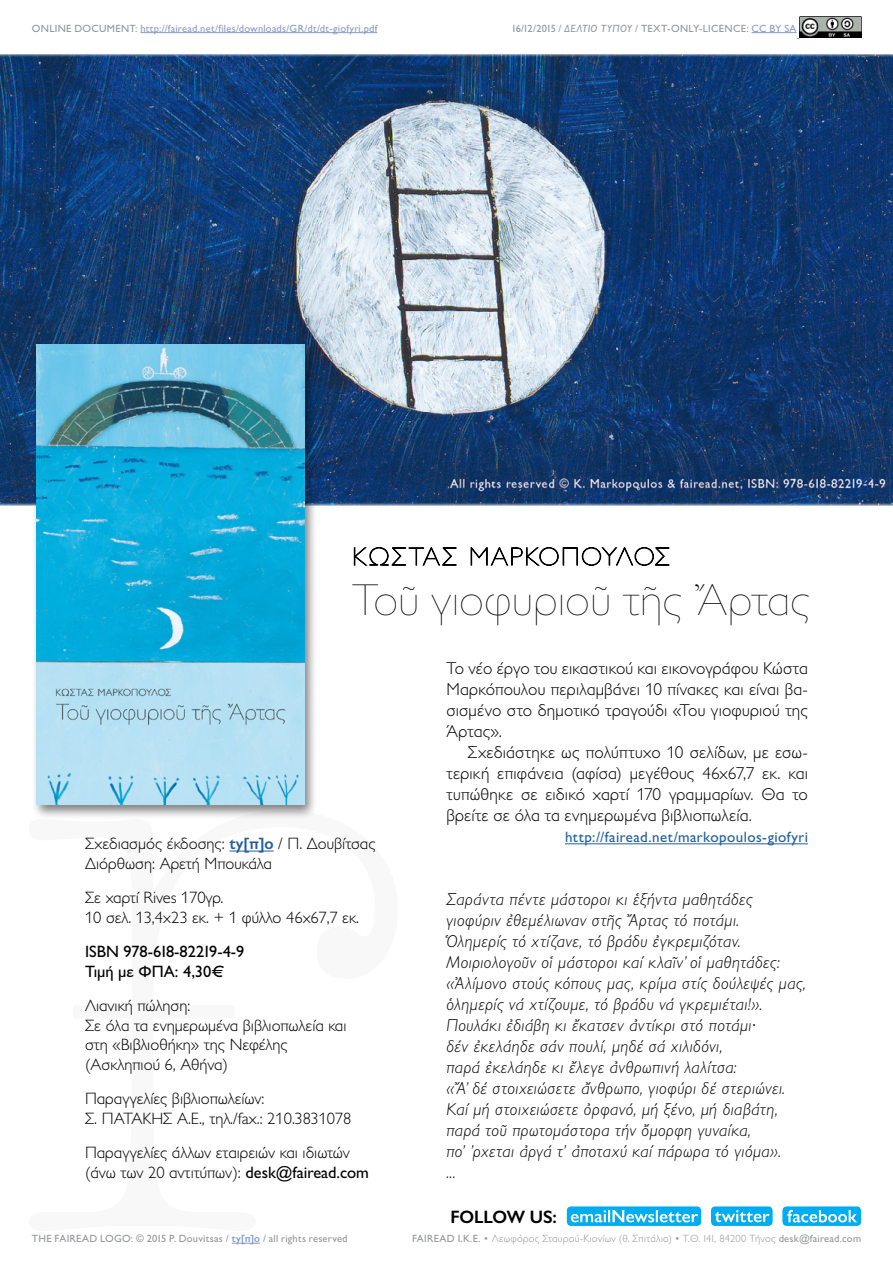
<style>
.page{position:relative;width:893px;height:1263px;background:#fff}
.page>*{position:absolute;margin:0;border:0;box-sizing:border-box;transform-origin:0 0}
.t1{font:100 45px "Gill Sans Hel";letter-spacing:.015em;color:#000}
.t2{font:600 18px "Gill Sans Hel";letter-spacing:-.005em;color:#000}
.t3{font:italic 300 17.25px/21px "Gill Sans Hel";letter-spacing:.025em;color:#000}
.t4{font:300 17.25px/21px "Gill Sans Hel";letter-spacing:.01em;color:#000;text-align:justify}
.t5{font:300 16.5px/19.5px "Gill Sans Hel";color:#000}
.t6{font:16.5px/19.5px "Gill Sans Hel";color:#000}
.t7{font:15px "Gill Sans Hel";letter-spacing:.03em;color:#215e9e}
.t8{font:10.5px "Gill Sans Hel";letter-spacing:.025em;color:#939598}
.t9{font:300 10.5px "Gill Sans Hel";letter-spacing:.03em;color:#939598}
.t10{font:10.5px "Gill Sans Hel";letter-spacing:.025em;color:#879bc6}
.s1{color:#939598}
.s2{font-style:italic}
.s3{color:#879bc6}
.s4{font-weight:600;color:#215e9e}
.s5{font-weight:400}
.s6{font-weight:600;color:#879bc6}
</style>
<div class="page">
<svg style="left:232px;top:1243px;width:28px;height:1px"></svg>
<div style="left:73px;top:1005px;width:162px;height:13px;background:#f8f8f8"></div>
<hr style="left:140px;top:32px;width:237px;height:1px;background:#879bc6">
<hr style="left:752px;top:32px;width:45px;height:1px;background:#879bc6">
<img style="left:799px;top:16px;width:62px;height:22px">
<div style="left:711px;top:1206px;width:62px;height:20px;background:#00aeef;border-radius:4px"></div>
<svg style="left:715px;top:1210px;width:54px;height:12px"></svg>
<div style="left:567px;top:1206px;width:134px;height:20px;background:#00aeef;border-radius:4px"></div>
<svg style="left:571px;top:1210px;width:127px;height:12px"></svg>
<div style="left:782px;top:1206px;width:79px;height:20px;background:#00aeef;border-radius:4px"></div>
<svg style="left:787px;top:1210px;width:70px;height:12px"></svg>
<img style="left:0;top:54px;width:893px;height:451px">
<hr style="left:565px;top:843px;width:243px;height:1px;background:#215e9e">
<hr style="left:229px;top:851px;width:45px;height:1px;background:#215e9e">
<div style="left:32px;top:342px;width:286px;height:478px;background:#000;opacity:.5"></div>
<img style="left:36px;top:345px;width:268px;height:460px">
<svg style="left:354px;top:547px;width:102px;height:18px"></svg>
<svg style="left:471px;top:547px;width:198px;height:19px"></svg>
<p class="t10" style="left:32px;top:22px;width:347px"><span class="s1">ONLINE DOCUMENT:</span> http://fairead.net/files/downloads/GR/dt/dt-giofyri.pdf</p>
<p class="t8" style="left:512px;top:22px;width:286px">16/12/2015 / <span class="s2">ΔΕΛΤΙΟ ΤΥΠΟΥ</span> / TEXT-ONLY-LICENCE: <span class="s3">CC BY SA</span></p>
<h1 class="t1" style="left:352px;top:573px;width:459px">Τοῦ γιοφυριοῦ τῆς Ἄρτας</h1>
<p class="t5" style="left:85px;top:834px;width:292px">Σχεδιασμός έκδοσης: <span class="s4">ty[π]o</span> / Π. Δουβίτσας<br>Διόρθωση: Αρετή Μπουκάλα</p>
<p class="t5" style="left:85px;top:888px;width:275px">Σε χαρτί Rives 170γρ.<br>10 σελ. 13,4x23 εκ. + 1 φύλλο 46x67,7 εκ.</p>
<p class="t6" style="left:85px;top:942px;width:161px">ISBN 978-618-82219-4-9<br>Τιμή με ΦΠΑ: 4,30€</p>
<p class="t5" style="left:85px;top:996px;width:263px">Λιανική πώληση:<br>Σε όλα τα ενημερωμένα βιβλιοπωλεία και στη «Βιβλιοθήκη» της Νεφέλης (Ασκληπιού 6, Αθήνα)</p>
<p class="t5" style="left:85px;top:1089px;width:268px">Παραγγελίες βιβλιοπωλείων:<br>Σ. ΠΑΤΑΚΗΣ Α.Ε., τηλ./fax.: 210.3831078</p>
<p class="t5" style="left:85px;top:1143px;width:285px">Παραγγελίες άλλων εταιρειών και ιδιωτών (άνω των 20 αντιτύπων): <span class="s5">desk@fairead.com</span></p>
<p class="t4" style="left:446px;top:658px;width:363px">Το νέο έργο του εικαστικού και εικονογράφου Κώστα Μαρκόπουλου περιλαμβάνει 10 πίνακες και είναι βα&shy;σισμένο στο δημοτικό τραγούδι «Του γιοφυριού της Άρτας».</p>
<p class="t4" style="left:446px;top:742px;width:363px;text-indent:21px">Σχεδιάστηκε ως πολύπτυχο 10 σελίδων, με εσω&shy;τερική επιφάνεια (αφίσα) μεγέθους 46x67,7 εκ. και τυπώθηκε σε ειδικό χαρτί 170 γραμμαρίων. Θα το βρείτε σε όλα τα ενημερωμένα βιβλιοπωλεία.</p>
<p class="t7" style="left:565px;top:829px;width:244px">http://fairead.net/markopoulos-giofyri</p>
<p class="t3" style="left:446px;top:889px;width:361px">Σαράντα πέντε μάστοροι κι ἑξήντα μαθητάδες γιοφύριν ἐθεμέλιωναν στῆς Ἄρτας τό ποτάμι.<br>Ὁλημερίς τό χτίζανε, τό βράδυ ἐγκρεμιζόταν.<br>Μοιριολογοῦν οἱ μάστοροι καί κλαῖν’ οἱ μαθητάδες: «Ἀλίμονο στούς κόπους μας, κρίμα στίς δούλεψές μας, ὁλημερίς νά χτίζουμε, τό βράδυ νά γκρεμιέται!».<br>Πουλάκι ἐδιάβη κι ἔκατσεν ἀντίκρι στό ποτάμι·<br>δέν ἐκελάηδε σάν πουλί, μηδέ σά χιλιδόνι,<br>παρά ἐκελάηδε κι ἔλεγε ἀνθρωπινή λαλίτσα:<br>« Ἄ’ δέ στοιχειώσετε ἄνθρωπο, γιοφύρι δέ στεριώνει.<br>Καί μή στοιχειώσετε ὀρφανό, μή ξένο, μή διαβάτη, παρά τοῦ πρωτομάστορα τήν ὄμορφη γυναίκα,<br>πο’ ’ρχεται ἀργά τ’ ἀποταχύ καί πάρωρα τό γιόμα».<br>...</p>
<p class="t2" style="left:450px;top:1206px;width:108px">FOLLOW US:</p>
<p class="t8" style="left:32px;top:1233px;width:317px">THE FAIREAD LOGO: © 2015 P. Douvitsas / <span class="s6">ty[π]o</span> / all rights reserved</p>
<p class="t9" style="left:412px;top:1233px;width:450px"><span class="s5">FAIREAD Ι.Κ.Ε.</span> • Λεωφόρος Σταυρού-Κιονίων (θ. Σπιτάλια) • Τ.Θ. 141, 84200 Τήνος <span class="s5">desk@fairead.com</span></p>
</div>
